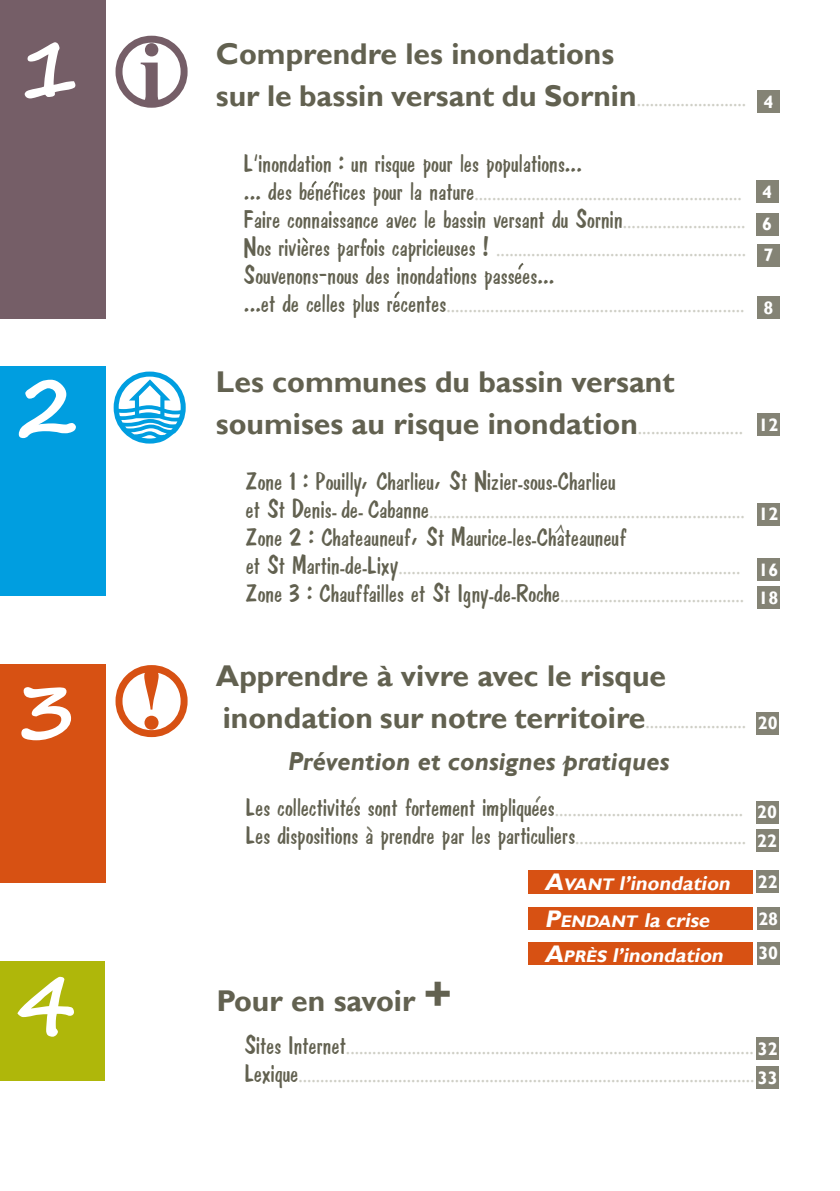
<style>
.page{position:relative;width:840px;height:1191px;background:#fff}
.page>*{position:absolute;margin:0;border:0;box-sizing:border-box;transform-origin:0 0}
.t1{font:700 82px "Segoe Print";color:#fff}
.t2{font:72px "Aleagram";color:#755e67}
.t3{font:72px "Aleagram";color:#009ee0}
.t4{font:72px "Aleagram";color:#d75113}
.t5{font:700 30px/42px "Gill Sans";color:#626150}
.t6{font:26px "Banga S Si";color:#626150}
.t7{font:italic 700 26px "Gill Sans";color:#626150}
.t8{font:20px/28px "Gill Sans";color:#cfcfc6}
.t9{font:italic 700 20px "Gill Sans";color:#fff}
.t10{font:700 18px/31.8px "Gill Sans";color:#fff}
.t11{font:italic 16px "Lucida Handwriting";color:#626150}
.s1{font-weight:400;font-size:20px;color:#cfcfc6}
.s2{font-family:"Banga S Si";font-size:26px;color:#626150}
.s3{font-family:"Gill Sans";font-size:20px;color:#cfcfc6}
.s4{font-family:"Gill Sans";font-weight:700;font-size:16px}
.s5{font-weight:700;font-size:16px;color:#626150}
.s6{font-size:24px}
.s7{font-size:16.8px}
.s8{font-size:48px}
</style>
<div class="page">
<div style="left:0;top:0;width:105px;height:318px;background:#755e67"></div>
<div style="left:0;top:366px;width:105px;height:229px;background:#009ee0"></div>
<div style="left:0;top:664px;width:105px;height:219px;background:#d75113"></div>
<div style="left:756px;top:90px;width:23px;height:23px;background:#848375"></div>
<div style="left:755px;top:180px;width:23px;height:23px;background:#848375"></div>
<div style="left:755px;top:213px;width:23px;height:22px;background:#848375"></div>
<div style="left:756px;top:244px;width:23px;height:22px;background:#848375"></div>
<div style="left:756px;top:297px;width:23px;height:22px;background:#848375"></div>
<div style="left:0;top:961px;width:104px;height:119px;background:#afb70a"></div>
<div style="left:756px;top:413px;width:23px;height:23px;background:#848375"></div>
<div style="left:756px;top:503px;width:23px;height:22px;background:#848375"></div>
<div style="left:756px;top:558px;width:23px;height:23px;background:#848375"></div>
<div style="left:756px;top:586px;width:23px;height:23px;background:#848375"></div>
<div style="left:756px;top:712px;width:22px;height:22px;background:#848375"></div>
<div style="left:755px;top:801px;width:23px;height:22px;background:#848375"></div>
<div style="left:755px;top:829px;width:23px;height:23px;background:#848375"></div>
<div style="left:756px;top:870px;width:22px;height:22px;background:#848375"></div>
<div style="left:756px;top:907px;width:23px;height:22px;background:#848375"></div>
<div style="left:756px;top:942px;width:23px;height:22px;background:#848375"></div>
<div style="left:756px;top:1037px;width:22px;height:23px;background:#848375"></div>
<div style="left:756px;top:1066px;width:22px;height:23px;background:#848375"></div>
<svg style="left:302px;top:237px;width:6px;height:7px"></svg>
<svg style="left:518px;top:263px;width:6px;height:7px"></svg>
<svg style="left:535px;top:796px;width:6px;height:7px"></svg>
<svg style="left:351px;top:796px;width:6px;height:8px"></svg>
<svg style="left:366px;top:826px;width:7px;height:7px"></svg>
<div style="left:528px;top:907px;width:224px;height:22px;background:#d75113"></div>
<div style="left:528px;top:870px;width:224px;height:23px;background:#d75113"></div>
<div style="left:528px;top:942px;width:224px;height:22px;background:#d75113"></div>
<svg style="left:311px;top:181px;width:6px;height:7px"></svg>
<svg style="left:328px;top:181px;width:6px;height:7px"></svg>
<svg style="left:394px;top:291px;width:6px;height:7px"></svg>
<h1 class="t1" style="left:19px;top:-7px;width:61px">1</h1>
<h1 class="t1" style="left:17px;top:330px;width:61px">2</h1>
<h1 class="t1" style="left:17px;top:635px;width:61px">3</h1>
<h1 class="t1" style="left:15px;top:929px;width:61px">4</h1>
<h2 class="t2" style="left:115px;top:36px;width:73px">b</h2>
<h2 class="t3" style="left:114px;top:371px;width:73px">c</h2>
<h2 class="t4" style="left:115px;top:665px;width:73px">a</h2>
<h3 class="t5" style="left:216px;top:33px;width:531px">Comprendre les inondations<br>sur le bassin versant du Sornin<span class="s1">.........................</span></h3>
<p class="t10" style="left:763px;top:86px;width:11px">4</p>
<h3 class="t6" style="left:244px;top:151px;width:339px">L’inondation : un risque pour les populations...</h3>
<p class="t8" style="left:244px;top:179px;width:499px"><span class="s2">... des benefices pour la nature</span>.............................................................</p>
<h3 class="t6" style="left:244px;top:207px;width:503px">Faire connaissance avec le bassin versant du Sornin<span class="s3">............................</span></h3>
<p class="t8" style="left:244px;top:235px;width:503px"><span class="s2">Nos rivieres parfois capricieuses !</span> .........................................................</p>
<h3 class="t6" style="left:244px;top:263px;width:312px">Souvenons-nous des inondations passees...</h3>
<p class="t8" style="left:244px;top:291px;width:502px"><span class="s2">...et de celles plus recentes</span>....................................................................</p>
<p class="t10" style="left:761px;top:176px;width:13px;text-align:justify">4<br>6<br>7</p>
<p class="t10" style="left:763px;top:293px;width:11px">8</p>
<h3 class="t5" style="left:216px;top:361px;width:528px">Les communes du bassin versant soumises au risque inondation<span class="s1">........................</span></h3>
<h3 class="t6" style="left:246px;top:469px;width:371px">Zone 1 : Pouilly, Charlieu, St Nizier<span class="s4">-</span>sous<span class="s4">-</span>Charlieu</h3>
<p class="t8" style="left:246px;top:497px;width:500px"><span class="s2">et St Denis</span><span class="s5">-</span> <span class="s2">de</span><span class="s5">-</span> <span class="s2">Cabanne</span>........................................................................</p>
<h3 class="t6" style="left:246px;top:525px;width:382px">Zone 2 : Chateauneuf, St Maurice<span class="s4">-</span>les<span class="s4">-</span>Chateauneuf</h3>
<p class="t8" style="left:246px;top:553px;width:499px"><span class="s2">et St Martin</span><span class="s5">-</span><span class="s2">de</span><span class="s5">-</span><span class="s2">Lixy</span>..............................................................................<br><span class="s2">Zone 3 : Chauffailles et St Igny</span><span class="s5">-</span><span class="s2">de</span><span class="s5">-</span><span class="s2">Roche</span>..........................................</p>
<p class="t11" style="left:553px;top:521px;width:12px">^</p>
<p class="t10" style="left:758px;top:409px;width:21px">12</p>
<p class="t10" style="left:758px;top:499px;width:21px">12</p>
<p class="t10" style="left:758px;top:557px;width:21px;line-height:27.4px">16<br>18</p>
<h3 class="t5" style="left:216px;top:655px;width:531px">Apprendre à vivre avec le risque inondation sur notre territoire<span class="s1">.......................</span></h3>
<h3 class="t7" style="left:288px;top:746px;width:383px">Prévention et consignes pratiques</h3>
<p class="t8" style="left:246px;top:795px;width:498px"><span class="s2">Les collectivites sont fortement impliquees</span>...........................................</p>
<h3 class="t6" style="left:246px;top:823px;width:501px">Les dispositions a prendre par les particuliers<span class="s3">.......................................</span></h3>
<p class="t9" style="left:544px;top:871px;width:191px"><span class="s6">A</span><span class="s7">VANT</span> l’inondation</p>
<p class="t9" style="left:544px;top:907px;width:171px"><span class="s6">P</span><span class="s7">ENDANT</span> la crise</p>
<p class="t9" style="left:544px;top:942px;width:184px"><span class="s6">A</span><span class="s7">PRÈS</span> l’inondation</p>
<p class="t10" style="left:757px;top:708px;width:21px">20</p>
<p class="t10" style="left:756px;top:798px;width:21px;line-height:28.4px">20<br>22</p>
<p class="t10" style="left:757px;top:863px;width:22px;line-height:36.8px">22<br>28</p>
<p class="t10" style="left:758px;top:938px;width:21px">30</p>
<h3 class="t5" style="left:216px;top:981px;width:237px">Pour en savoir <span class="s8">+</span></h3>
<p class="t8" style="left:244px;top:1033px;width:511px"><span class="s2">Sites Internet</span>.............................................................................................<br><span class="s2">Lexique</span>.........................................................................................................</p>
<p class="t10" style="left:757px;top:1035px;width:21px;line-height:29px">32<br>33</p>
</div>
